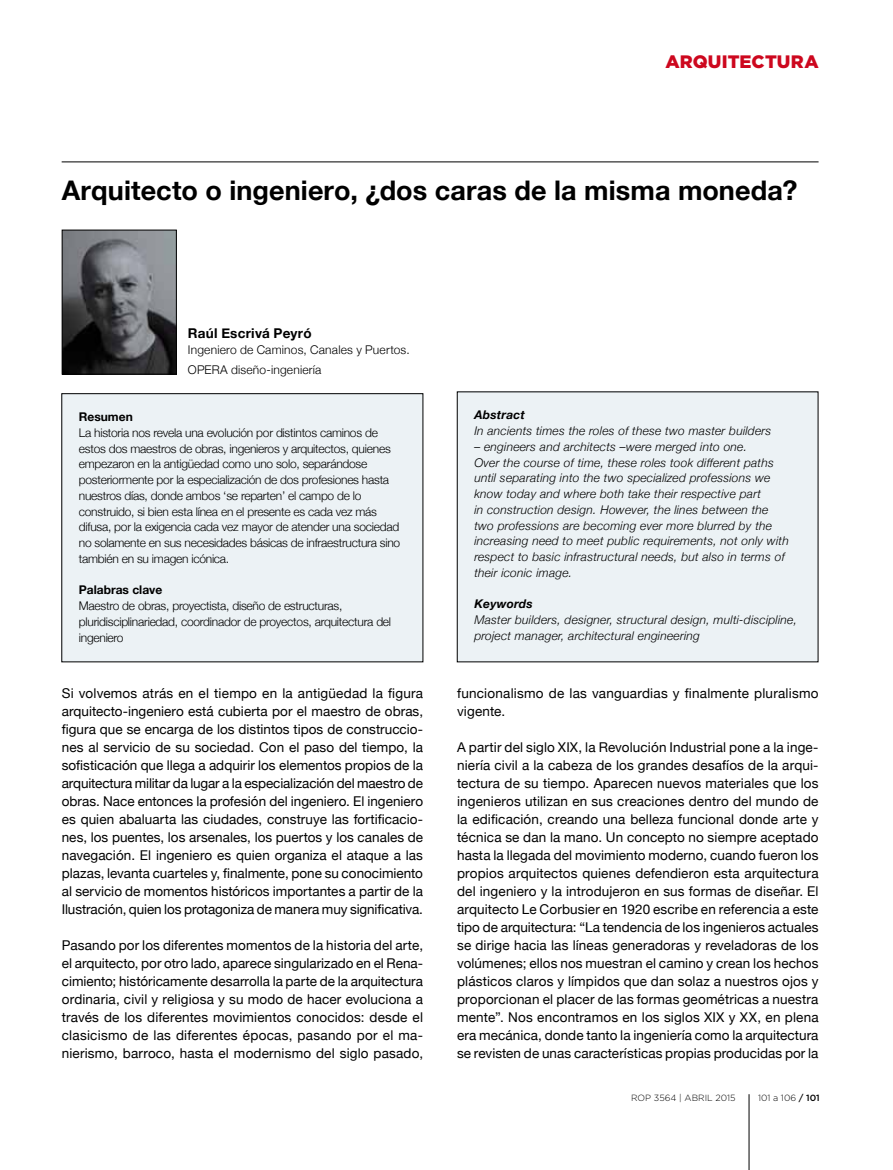
<style>
.page{position:relative;width:893px;height:1170px;background:#fff}
.page>*{position:absolute;margin:0;border:0;box-sizing:border-box;transform-origin:0 0}
.t1{font:700 27px "Helvetica Neue";letter-spacing:.005em;color:#000}
.t2{font:900 18px "Gotham";letter-spacing:.005em;color:#cd071e}
.t3{font:13.5px/18px "Helvetica Neue";letter-spacing:.01em;color:#000;text-align:justify}
.t4{font:700 13.5px "Helvetica Neue";letter-spacing:.015em;color:#000}
.t5{font:300 12px/15.8px "Helvetica Neue";letter-spacing:-.02em;color:#000}
.t6{font:italic 300 12px/15.8px "Helvetica Neue";letter-spacing:.02em;color:#000}
.t7{font:300 12px/20px "Helvetica Neue";letter-spacing:.015em;color:#000}
.t8{font:700 12px "Helvetica Neue";color:#000}
.t9{font:italic 700 12px "Helvetica Neue";letter-spacing:.02em;color:#000}
.t10{font:300 9px "Gotham";color:#000}
.s1{font-weight:500}
</style>
<div class="page">
<hr style="left:749px;top:1094px;width:1px;height:75px;background:#000">
<hr style="left:62px;top:162px;width:757px;height:1px;background:#000">
<div style="left:62px;top:393px;width:361px;height:268px;background:#ecf2f5"></div>
<div style="left:457px;top:392px;width:361px;height:269px;background:#ecf2f5"></div>
<img style="left:64px;top:232px;width:111px;height:140px">
<div style="left:62px;top:230px;width:115px;height:144px;border:1px solid #000"></div>
<h2 class="t2" style="left:665px;top:50px;width:155px">ARQUITECTURA</h2>
<h1 class="t1" style="left:62px;top:174px;width:737px">Arquitecto o ingeniero, ¿dos caras de la misma moneda?</h1>
<p class="t4" style="left:188px;top:325px;width:125px">Raúl Escrivá Peyró</p>
<p class="t7" style="left:188px;top:339px;width:223px">Ingeniero de Caminos, Canales y Puertos.<br>OPERA diseño-ingeniería</p>
<p class="t8" style="left:79px;top:409px;width:55px">Resumen</p>
<p class="t5" style="left:79px;top:424px;width:323px">La historia nos revela una evolución por distintos caminos de estos dos maestros de obras, ingenieros y arquitectos, quienes empezaron en la antigüedad como uno solo, separándose posteriormente por la especialización de dos profesiones hasta nuestros días, donde ambos ‘se reparten’ el campo de lo construido, si bien esta línea en el presente es cada vez más difusa, por la exigencia cada vez mayor de atender una sociedad no solamente en sus necesidades básicas de infraestructura sino también en su imagen icónica.</p>
<p class="t8" style="left:79px;top:582px;width:85px">Palabras clave</p>
<p class="t5" style="left:79px;top:597px;width:314px">Maestro de obras, proyectista, diseño de estructuras, pluridisciplinariedad, coordinador de proyectos, arquitectura del ingeniero</p>
<p class="t3" style="left:62px;top:684px;width:363px">Si volvemos atrás en el tiempo en la antigüedad la figura arquitecto-ingeniero está cubierta por el maestro de obras, figura que se encarga de los distintos tipos de construccio&shy;nes al servicio de su sociedad. Con el paso del tiempo, la sofisticación que llega a adquirir los elementos propios de la arquitectura militar da lugar a la especialización del maestro de obras. Nace entonces la profesión del ingeniero. El ingeniero es quien abaluarta las ciudades, construye las fortificacio&shy;nes, los puentes, los arsenales, los puertos y los canales de navegación. El ingeniero es quien organiza el ataque a las plazas, levanta cuarteles y, finalmente, pone su conocimiento al servicio de momentos históricos importantes a partir de la Ilustración, quien los protagoniza de manera muy significativa.</p>
<p class="t3" style="left:62px;top:936px;width:363px">Pasando por los diferentes momentos de la historia del arte, el arquitecto, por otro lado, aparece singularizado en el Rena&shy;cimiento; históricamente desarrolla la parte de la arquitectura ordinaria, civil y religiosa y su modo de hacer evoluciona a través de los diferentes movimientos conocidos: desde el clasicismo de las diferentes épocas, pasando por el ma&shy;nierismo, barroco, hasta el modernismo del siglo pasado,</p>
<p class="t9" style="left:474px;top:407px;width:52px">Abstract</p>
<p class="t6" style="left:474px;top:423px;width:299px">In ancients times the roles of these two master builders</p>
<p class="t6" style="left:474px;top:438px;width:316px">– engineers and architects –were merged into one.<br>Over the course of time, these roles took different paths until separating into the two specialized professions we know today and where both take their respective part<br>in construction design. However, the lines between the two professions are becoming ever more blurred by the increasing need to meet public requirements, not only with respect to basic infrastructural needs, but also in terms of their iconic image.</p>
<p class="t9" style="left:474px;top:596px;width:60px">Keywords</p>
<p class="t6" style="left:474px;top:611px;width:324px">Master builders, designer, structural design, multi-discipline, project manager, architectural engineering</p>
<p class="t3" style="left:457px;top:683px;width:363px">funcionalismo de las vanguardias y finalmente pluralismo vigente.</p>
<p class="t3" style="left:457px;top:737px;width:363px">A partir del siglo XIX, la Revolución Industrial pone a la inge&shy;niería civil a la cabeza de los grandes desafíos de la arqui&shy;tectura de su tiempo. Aparecen nuevos materiales que los ingenieros utilizan en sus creaciones dentro del mundo de la edificación, creando una belleza funcional donde arte y técnica se dan la mano. Un concepto no siempre aceptado hasta la llegada del movimiento moderno, cuando fueron los propios arquitectos quienes defendieron esta arquitectura del ingeniero y la introdujeron en sus formas de diseñar. El arquitecto Le Corbusier en 1920 escribe en referencia a este tipo de arquitectura: “La tendencia de los ingenieros actuales se dirige hacia las líneas generadoras y reveladoras de los volúmenes; ellos nos muestran el camino y crean los hechos plásticos claros y límpidos que dan solaz a nuestros ojos y proporcionan el placer de las formas geométricas a nuestra mente”. Nos encontramos en los siglos XIX y XX, en plena era mecánica, donde tanto la ingeniería como la arquitectura se revisten de unas características propias producidas por la</p>
<p class="t10" style="left:631px;top:1092px;width:106px">ROP 3564 | ABRIL 2015</p>
<p class="t10" style="left:758px;top:1092px;width:63px">101 a 106 <span class="s1">/ 101</span></p>
</div>
